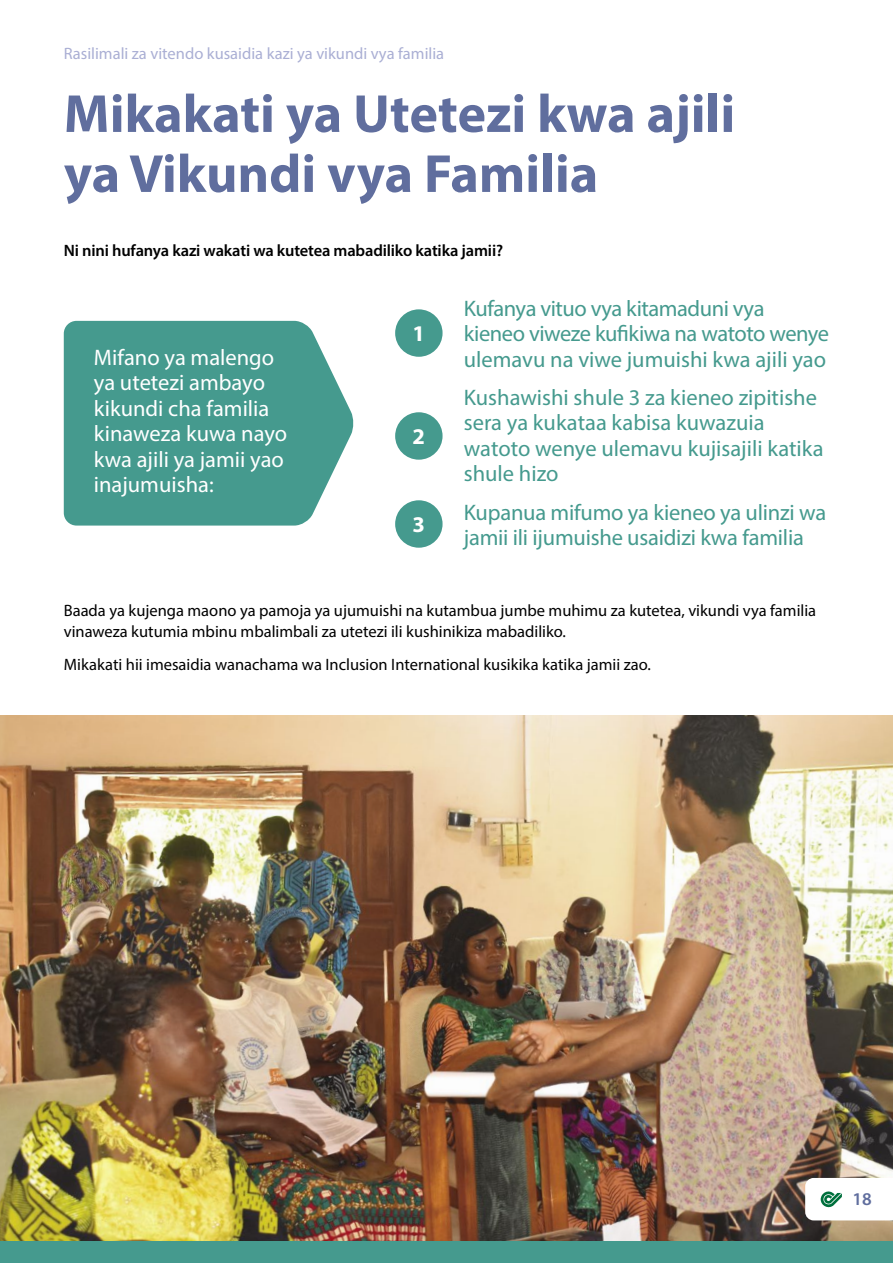
<style>
.page{position:relative;width:893px;height:1263px;background:#fff}
.page>*{position:absolute;margin:0;border:0;box-sizing:border-box;transform-origin:0 0}
.t1{font:700 54px/60px "Myriad Pro";color:#606e9e}
.t2{font:22.5px/25.5px "Myriad Pro";letter-spacing:-.005em;color:#459a8e}
.t3{font:22.5px/25.5px "Myriad Pro";color:#fff}
.t4{font:700 22.5px "Myriad Pro";color:#fff}
.t5{font:600 18px "Myriad Pro";color:#606e9e}
.t6{font:16.5px/20.2px "Myriad Pro";color:#000}
.t7{font:600 16.5px "Myriad Pro";letter-spacing:-.01em;color:#000}
.t8{font:16.5px "Myriad Pro";color:#aaafd4}
</style>
<div class="page">
<svg style="left:64px;top:321px;width:290px;height:205px;background:#53a196"></svg>
<div style="left:395px;top:309px;width:48px;height:48px;background:#459a8e;border-radius:50%"></div>
<div style="left:395px;top:412px;width:48px;height:48px;background:#459a8e;border-radius:50%"></div>
<div style="left:395px;top:500px;width:48px;height:48px;background:#459a8e;border-radius:50%"></div>
<img style="left:0;top:716px;width:893px;height:526px">
<div style="left:0;top:1242px;width:893px;height:21px;background:#459a8e"></div>
<svg style="left:805px;top:1178px;width:88px;height:42px"></svg>
<p class="t8" style="left:64px;top:43px;width:382px">Rasilimali za vitendo kusaidia kazi ya vikundi vya familia</p>
<h1 class="t1" style="left:64px;top:82px;width:673px">Mikakati ya Utetezi kwa ajili ya Vikundi vya Familia</h1>
<p class="t7" style="left:64px;top:240px;width:441px">Ni nini hufanya kazi wakati wa kutetea mabadiliko katika jamii?</p>
<p class="t3" style="left:94px;top:344px;width:195px">Mifano ya malengo ya utetezi ambayo kikundi cha familia kinaweza kuwa nayo kwa ajili ya jamii yao inajumuisha:</p>
<p class="t4" style="left:413px;top:318px;width:14px">1</p>
<p class="t4" style="left:413px;top:421px;width:14px">2</p>
<p class="t4" style="left:413px;top:509px;width:14px">3</p>
<p class="t2" style="left:464px;top:295px;width:367px">Kufanya vituo vya kitamaduni vya kieneo viweze kufikiwa na watoto wenye ulemavu na viwe jumuishi kwa ajili yao</p>
<p class="t2" style="left:464px;top:384px;width:361px">Kushawishi shule 3 za kieneo zipitishe sera ya kukataa kabisa kuwazuia watoto wenye ulemavu kujisajili katika shule hizo</p>
<p class="t2" style="left:464px;top:499px;width:364px">Kupanua mifumo ya kieneo ya ulinzi wa jamii ili ijumuishe usaidizi kwa familia</p>
<p class="t6" style="left:64px;top:600px;width:754px">Baada ya kujenga maono ya pamoja ya ujumuishi na kutambua jumbe muhimu za kutetea, vikundi vya familia vinaweza kutumia mbinu mbalimbali za utetezi ili kushinikiza mabadiliko.</p>
<p class="t6" style="left:64px;top:654px;width:589px">Mikakati hii imesaidia wanachama wa Inclusion International kusikika katika jamii zao.</p>
<p class="t5" style="left:852px;top:1187px;width:21px">18</p>
</div>
